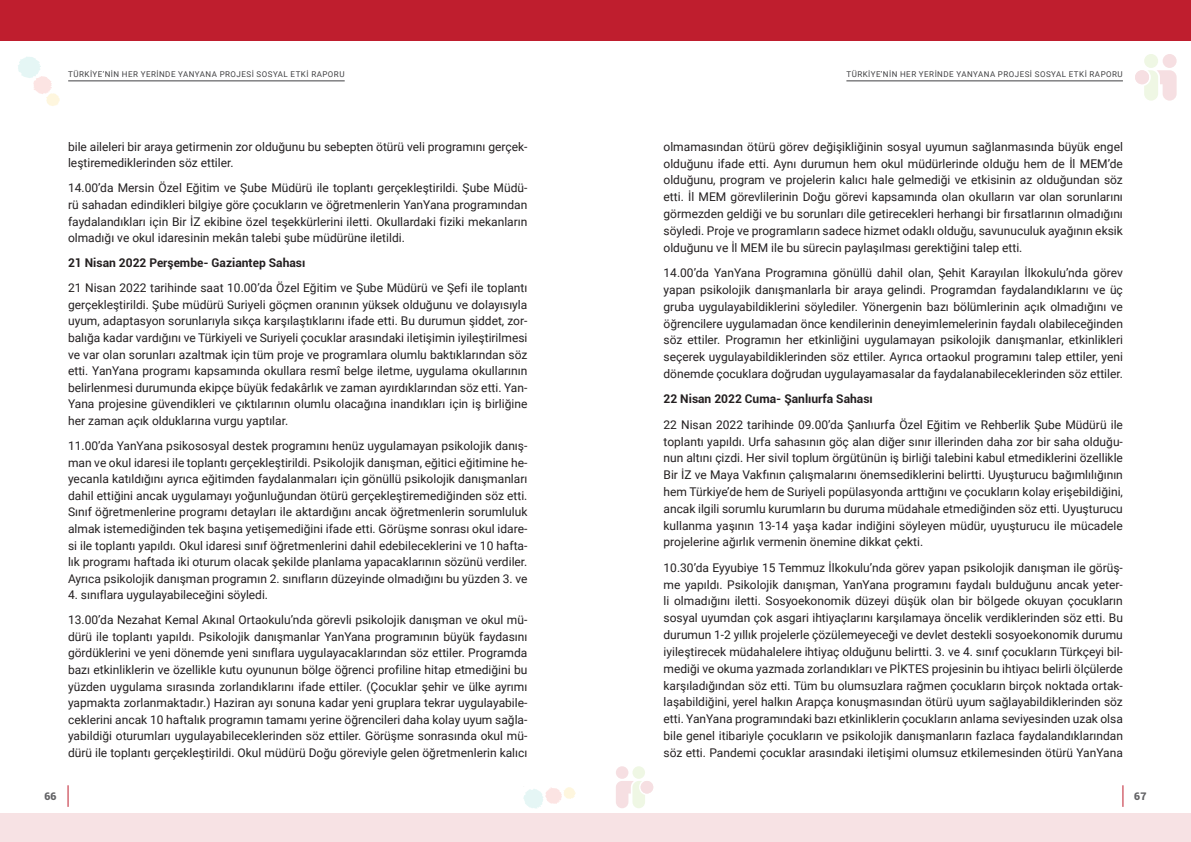
<style>
.page{position:relative;width:1191px;height:842px;background:#fff}
.page>*{position:absolute;margin:0;border:0;box-sizing:border-box;transform-origin:0 0}
.t1{font:12px/16.8px "Roboto";color:#231f20;text-align:justify}
.t2{font:700 12px "Roboto";color:#231f20}
.t3{font:900 10.5px "Roboto";color:#636366}
.t4{font:8px "Roboto";letter-spacing:.06em;color:#414143}
</style>
<div class="page">
<svg style="left:18px;top:57px;width:42px;height:49px"></svg>
<svg style="left:523px;top:787px;width:53px;height:22px"></svg>
<div style="left:1162px;top:54px;width:14px;height:14px;background:#f6dfe2;border-radius:50%"></div>
<div style="left:1144px;top:54px;width:14px;height:14px;background:#eff7e4;border-radius:50%"></div>
<svg style="left:1135px;top:70px;width:41px;height:31px"></svg>
<div style="left:1132px;top:86px;width:9px;height:13px;background:#fff"></div>
<div style="left:616px;top:766px;width:12px;height:13px;background:#f6dfe2;border-radius:50%"></div>
<div style="left:632px;top:766px;width:13px;height:13px;background:#eff7e4;border-radius:50%"></div>
<svg style="left:616px;top:781px;width:38px;height:27px"></svg>
<div style="left:647px;top:795px;width:8px;height:12px;background:#fff"></div>
<div style="left:595px;top:0;width:596px;height:41px;background:#bf1e2e"></div>
<div style="left:0;top:0;width:595px;height:41px;background:#bf1e2e"></div>
<hr style="left:68px;top:81px;width:277px;height:1px;background:#414143">
<hr style="left:846px;top:81px;width:277px;height:1px;background:#414143">
<svg style="left:68px;top:785px;width:1px;height:22px"></svg>
<svg style="left:1122px;top:785px;width:1px;height:22px"></svg>
<div style="left:595px;top:813px;width:596px;height:29px;background:#f7e2e4"></div>
<div style="left:0;top:813px;width:595px;height:29px;background:#f7e2e4"></div>
<p class="t4" style="left:68px;top:68px;width:278px">TÜRKIYE’NIN HER YERINDE YANYANA PROJESI SOSYAL ETKİ RAPORU</p>
<p class="t4" style="left:846px;top:68px;width:278px">TÜRKIYE’NIN HER YERINDE YANYANA PROJESI SOSYAL ETKİ RAPORU</p>
<p class="t1" style="left:68px;top:138px;width:461px">bile aileleri bir araya getirmenin zor olduğunu bu sebepten ötürü veli programını gerçek&shy;leştiremediklerinden söz ettiler.</p>
<p class="t1" style="left:68px;top:179px;width:461px">14.00’da Mersin Özel Eğitim ve Şube Müdürü ile toplantı gerçekleştirildi. Şube Müdü&shy;rü sahadan edindikleri bilgiye göre çocukların ve öğretmenlerin YanYana programından faydalandıkları için Bir İZ ekibine özel teşekkürlerini iletti. Okullardaki fiziki mekanların olmadığı ve okul idaresinin mekân talebi şube müdürüne iletildi.</p>
<p class="t2" style="left:68px;top:254px;width:239px">21 Nisan 2022 Perşembe- Gaziantep Sahası</p>
<p class="t1" style="left:68px;top:279px;width:461px">21 Nisan 2022 tarihinde saat 10.00’da Özel Eğitim ve Şube Müdürü ve Şefi ile toplantı gerçekleştirildi. Şube müdürü Suriyeli göçmen oranının yüksek olduğunu ve dolayısıyla uyum, adaptasyon sorunlarıyla sıkça karşılaştıklarını ifade etti. Bu durumun şiddet, zor&shy;balığa kadar vardığını ve Türkiyeli ve Suriyeli çocuklar arasındaki iletişimin iyileştirilmesi ve var olan sorunları azaltmak için tüm proje ve programlara olumlu baktıklarından söz etti. YanYana programı kapsamında okullara resmî belge iletme, uygulama okullarının belirlenmesi durumunda ekipçe büyük fedakârlık ve zaman ayırdıklarından söz etti. Yan-Yana projesine güvendikleri ve çıktılarının olumlu olacağına inandıkları için iş birliğine her zaman açık olduklarına vurgu yaptılar.</p>
<p class="t1" style="left:68px;top:437px;width:461px">11.00’da YanYana psikososyal destek programını henüz uygulamayan psikolojik danış&shy;man ve okul idaresi ile toplantı gerçekleştirildi. Psikolojik danışman, eğitici eğitimine he&shy;yecanla katıldığını ayrıca eğitimden faydalanmaları için gönüllü psikolojik danışmanları dahil ettiğini ancak uygulamayı yoğunluğundan ötürü gerçekleştiremediğinden söz etti.<br>Sınıf öğretmenlerine programı detayları ile aktardığını ancak öğretmenlerin sorumluluk almak istemediğinden tek başına yetişemediğini ifade etti. Görüşme sonrası okul idare&shy;si ile toplantı yapıldı. Okul idaresi sınıf öğretmenlerini dahil edebileceklerini ve 10 hafta&shy;lık programı haftada iki oturum olacak şekilde planlama yapacaklarının sözünü verdiler.<br>Ayrıca psikolojik danışman programın 2. sınıfların düzeyinde olmadığını bu yüzden 3. ve</p>
<p class="t1" style="left:68px;top:586px;width:202px">4. sınıflara uygulayabileceğini söyledi.</p>
<p class="t1" style="left:68px;top:611px;width:461px">13.00’da Nezahat Kemal Akınal Ortaokulu’nda görevli psikolojik danışman ve okul mü&shy;dürü ile toplantı yapıldı. Psikolojik danışmanlar YanYana programının büyük faydasını gördüklerini ve yeni dönemde yeni sınıflara uygulayacaklarından söz ettiler. Programda bazı etkinliklerin ve özellikle kutu oyununun bölge öğrenci profiline hitap etmediğini bu yüzden uygulama sırasında zorlandıklarını ifade ettiler. (Çocuklar şehir ve ülke ayrımı yapmakta zorlanmaktadır.) Haziran ayı sonuna kadar yeni gruplara tekrar uygulayabile&shy;ceklerini ancak 10 haftalık programın tamamı yerine öğrencileri daha kolay uyum sağla&shy;yabildiği oturumları uygulayabileceklerinden söz ettiler. Görüşme sonrasında okul mü&shy;dürü ile toplantı gerçekleştirildi. Okul müdürü Doğu göreviyle gelen öğretmenlerin kalıcı</p>
<p class="t1" style="left:663px;top:138px;width:461px">olmamasından ötürü görev değişikliğinin sosyal uyumun sağlanmasında büyük engel olduğunu ifade etti. Aynı durumun hem okul müdürlerinde olduğu hem de İl MEM’de olduğunu, program ve projelerin kalıcı hale gelmediği ve etkisinin az olduğundan söz etti. İl MEM görevlilerinin Doğu görevi kapsamında olan okulların var olan sorunlarını görmezden geldiği ve bu sorunları dile getirecekleri herhangi bir fırsatlarının olmadığını söyledi. Proje ve programların sadece hizmet odaklı olduğu, savunuculuk ayağının eksik olduğunu ve İl MEM ile bu sürecin paylaşılması gerektiğini talep etti.</p>
<p class="t1" style="left:663px;top:264px;width:461px">14.00’da YanYana Programına gönüllü dahil olan, Şehit Karayılan İlkokulu’nda görev yapan psikolojik danışmanlarla bir araya gelindi. Programdan faydalandıklarını ve üç gruba uygulayabildiklerini söylediler. Yönergenin bazı bölümlerinin açık olmadığını ve öğrencilere uygulamadan önce kendilerinin deneyimlemelerinin faydalı olabileceğinden söz ettiler. Programın her etkinliğini uygulamayan psikolojik danışmanlar, etkinlikleri seçerek uygulayabildiklerinden söz ettiler. Ayrıca ortaokul programını talep ettiler, yeni dönemde çocuklara doğrudan uygulayamasalar da faydalanabileceklerinden söz ettiler.</p>
<p class="t2" style="left:663px;top:391px;width:211px">22 Nisan 2022 Cuma- Şanlıurfa Sahası</p>
<p class="t1" style="left:663px;top:416px;width:461px">22 Nisan 2022 tarihinde 09.00’da Şanlıurfa Özel Eğitim ve Rehberlik Şube Müdürü ile toplantı yapıldı. Urfa sahasının göç alan diğer sınır illerinden daha zor bir saha olduğu&shy;nun altını çizdi. Her sivil toplum örgütünün iş birliği talebini kabul etmediklerini özellikle Bir İZ ve Maya Vakfının çalışmalarını önemsediklerini belirtti. Uyuşturucu bağımlılığının hem Türkiye’de hem de Suriyeli popülasyonda arttığını ve çocukların kolay erişebildiğini, ancak ilgili sorumlu kurumların bu duruma müdahale etmediğinden söz etti. Uyuşturucu kullanma yaşının 13-14 yaşa kadar indiğini söyleyen müdür, uyuşturucu ile mücadele projelerine ağırlık vermenin önemine dikkat çekti.</p>
<p class="t1" style="left:663px;top:559px;width:461px">10.30’da Eyyubiye 15 Temmuz İlkokulu’nda görev yapan psikolojik danışman ile görüş&shy;me yapıldı. Psikolojik danışman, YanYana programını faydalı bulduğunu ancak yeter&shy;li olmadığını iletti. Sosyoekonomik düzeyi düşük olan bir bölgede okuyan çocukların sosyal uyumdan çok asgari ihtiyaçlarını karşılamaya öncelik verdiklerinden söz etti. Bu durumun 1-2 yıllık projelerle çözülemeyeceği ve devlet destekli sosyoekonomik durumu iyileştirecek müdahalelere ihtiyaç olduğunu belirtti. 3. ve 4. sınıf çocukların Türkçeyi bil&shy;mediği ve okuma yazmada zorlandıkları ve PİKTES projesinin bu ihtiyacı belirli ölçülerde karşıladığından söz etti. Tüm bu olumsuzlara rağmen çocukların birçok noktada ortak&shy;laşabildiğini, yerel halkın Arapça konuşmasından ötürü uyum sağlayabildiklerinden söz etti. YanYana programındaki bazı etkinliklerin çocukların anlama seviyesinden uzak olsa bile genel itibariyle çocukların ve psikolojik danışmanların fazlaca faydalandıklarından söz etti. Pandemi çocuklar arasındaki iletişimi olumsuz etkilemesinden ötürü YanYana</p>
<p class="t3" style="left:45px;top:789px;width:14px">66</p>
<p class="t3" style="left:1134px;top:789px;width:14px">67</p>
</div>
